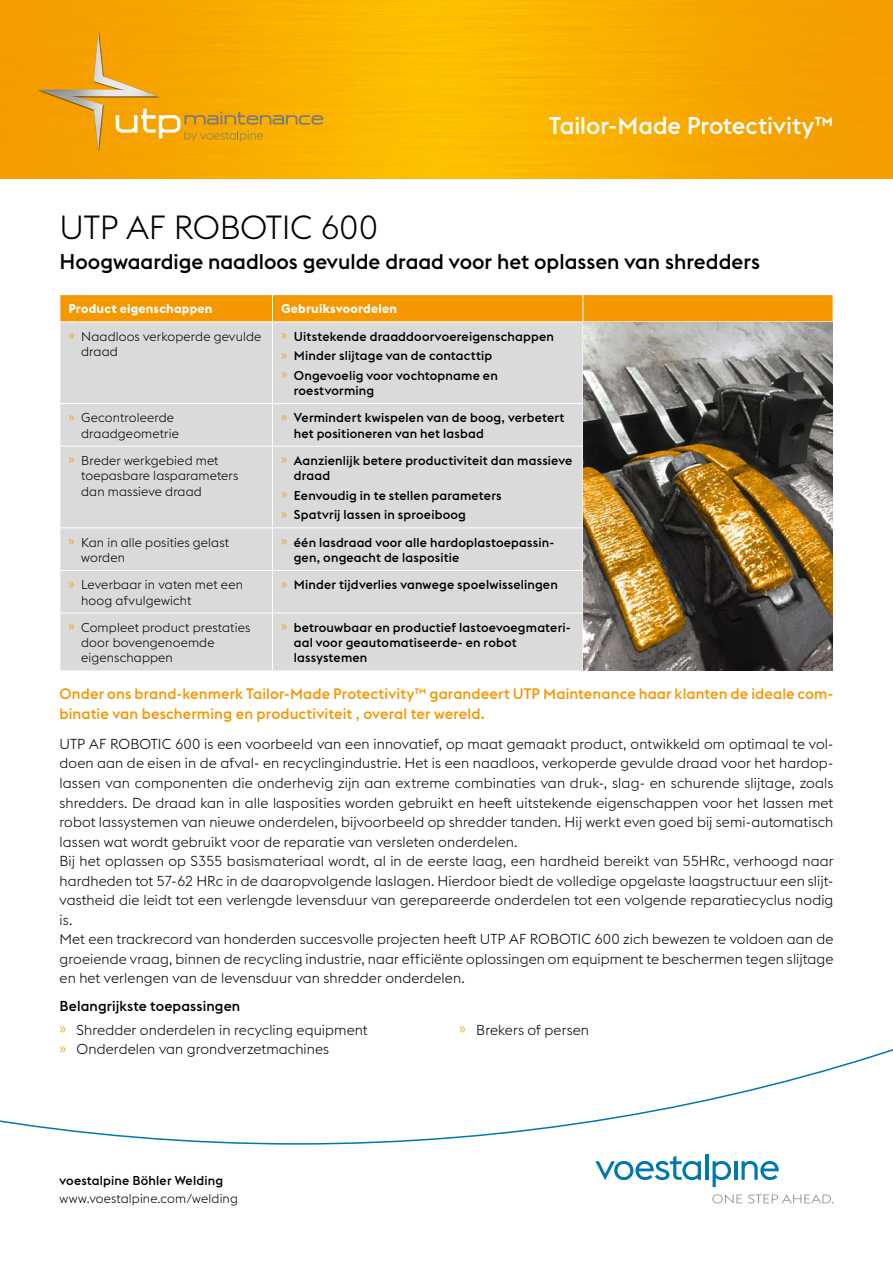
<style>
.page{position:relative;width:893px;height:1263px;background:#fff}
.page>*{position:absolute;margin:0;border:0;box-sizing:border-box;transform-origin:0 0}
.HL-1{font:300 33px "voestalpine";letter-spacing:-.01em;color:#000}
.t1{font:500 24px "voestalpine";color:#fff}
.Sub-HL-1{font:500 21px "voestalpine";color:#000}
.Sub-HL-2-utp{font:500 15px/19.5px "voestalpine";letter-spacing:.005em;color:#f49700}
.Copy{font:300 14.25px/19.5px "voestalpine";letter-spacing:.01em;color:#000;text-align:justify}
.Copy-Lead{font:500 14.25px "voestalpine";letter-spacing:.01em;color:#000}
.t2{font:500 12.75px/15.3px "voestalpine";letter-spacing:.015em;color:#000}
.t3{font:300 12.75px/15.3px "voestalpine";letter-spacing:.01em;color:#000}
.T-I__HL-links{font:700 12.75px "voestalpine";letter-spacing:.015em;color:#fff}
.s1{color:#f49700}
.s2{font-weight:300;color:#f49700}
</style>
<div class="page">
<img style="left:0;top:0;width:893px;height:179px">
<div style="left:35px;top:28px;width:127px;height:126px;background:#f69f00"></div>
<img style="left:38px;top:31px;width:121px;height:119px">
<svg style="left:116px;top:109px;width:207px;height:33px;background:#ebab20"></svg>
<svg style="left:0;top:1049px;width:893px;height:96px"></svg>
<svg style="left:595px;top:1156px;width:106px;height:24px"></svg>
<hr style="left:705px;top:1154px;width:3px;height:26px;background:#0078aa">
<svg style="left:713px;top:1161px;width:18px;height:26px"></svg>
<hr style="left:734px;top:1161px;width:3px;height:19px;background:#0078aa">
<svg style="left:741px;top:1161px;width:38px;height:19px"></svg>
<svg style="left:712px;top:1194px;width:30px;height:9px"></svg>
<svg style="left:748px;top:1194px;width:85px;height:9px"></svg>
<div style="left:61px;top:322px;width:522px;height:349px;background:#dadada"></div>
<div style="left:60px;top:295px;width:774px;height:27px;background:#f49700"></div>
<hr style="left:60px;top:321px;width:213px;height:1px;background:#fff">
<hr style="left:273px;top:321px;width:310px;height:1px;background:#fff">
<hr style="left:272px;top:322px;width:1px;height:81px;background:#fff">
<hr style="left:583px;top:321px;width:250px;height:1px;background:#fff">
<hr style="left:60px;top:403px;width:213px;height:1px;background:#fff">
<hr style="left:273px;top:403px;width:310px;height:1px;background:#fff">
<hr style="left:272px;top:404px;width:1px;height:42px;background:#fff">
<hr style="left:60px;top:446px;width:213px;height:1px;background:#fff">
<hr style="left:273px;top:446px;width:310px;height:1px;background:#fff">
<hr style="left:272px;top:447px;width:1px;height:80px;background:#fff">
<hr style="left:60px;top:527px;width:213px;height:1px;background:#fff">
<hr style="left:273px;top:527px;width:310px;height:1px;background:#fff">
<hr style="left:272px;top:528px;width:1px;height:42px;background:#fff">
<hr style="left:60px;top:570px;width:213px;height:1px;background:#fff">
<hr style="left:273px;top:570px;width:310px;height:1px;background:#fff">
<hr style="left:272px;top:571px;width:1px;height:42px;background:#fff">
<hr style="left:60px;top:613px;width:213px;height:1px;background:#fff">
<hr style="left:273px;top:613px;width:310px;height:1px;background:#fff">
<hr style="left:272px;top:613px;width:1px;height:58px;background:#fff">
<img style="left:583px;top:322px;width:250px;height:349px">
<h2 class="t1" style="left:549px;top:111px;width:286px">Tailor-Made Protectivity™</h2>
<p class="HL-1" style="left:60px;top:209px;width:320px">UTP AF ROBOTIC 600</p>
<p class="Sub-HL-1" style="left:60px;top:249px;width:702px">Hoogwaardige naadloos gevulde draad voor het oplassen van shredders</p>
<p class="T-I__HL-links" style="left:68px;top:301px;width:146px">Product eigenschappen</p>
<p class="T-I__HL-links" style="left:281px;top:301px;width:118px">Gebruiksvoordelen</p>
<p class="t3" style="left:81px;top:329px;width:182px;text-indent:-13px"><span class="s1">»</span> Naadloos verkoperde gevulde draad</p>
<p class="t2" style="left:281px;top:328px;width:274px"><span class="s2">»</span> Uitstekende draaddoorvoereigenschappen</p>
<p class="t2" style="left:281px;top:348px;width:213px"><span class="s2">»</span> Minder slijtage van de contacttip</p>
<p class="t2" style="left:294px;top:368px;width:206px;text-indent:-13px"><span class="s2">»</span> Ongevoelig voor vochtopname en roestvorming</p>
<p class="t3" style="left:81px;top:410px;width:99px;text-indent:-13px"><span class="s1">»</span> Gecontroleerde draadgeometrie</p>
<p class="t2" style="left:294px;top:410px;width:272px;text-indent:-13px"><span class="s2">»</span> Vermindert kwispelen van de boog, verbetert het positioneren van het lasbad</p>
<p class="t3" style="left:81px;top:453px;width:159px;text-indent:-13px"><span class="s1">»</span> Breder werkgebied met toepasbare lasparameters dan massieve draad</p>
<p class="t2" style="left:294px;top:453px;width:280px;text-indent:-13px"><span class="s2">»</span> Aanzienlijk betere productiviteit dan massieve draad</p>
<p class="t2" style="left:281px;top:488px;width:222px"><span class="s2">»</span> Eenvoudig in te stellen parameters</p>
<p class="t2" style="left:281px;top:507px;width:186px"><span class="s2">»</span> Spatvrij lassen in sproeiboog</p>
<p class="t3" style="left:81px;top:535px;width:150px;text-indent:-13px"><span class="s1">»</span> Kan in alle posities gelast worden</p>
<p class="t2" style="left:294px;top:534px;width:262px;text-indent:-13px"><span class="s2">»</span> één lasdraad voor alle hardoplastoepassin&shy;gen, ongeacht de laspositie</p>
<p class="t3" style="left:81px;top:577px;width:163px;text-indent:-13px"><span class="s1">»</span> Leverbaar in vaten met een hoog afvulgewicht</p>
<p class="t2" style="left:281px;top:577px;width:278px"><span class="s2">»</span> Minder tijdverlies vanwege spoelwisselingen</p>
<p class="t3" style="left:81px;top:620px;width:171px;text-indent:-13px"><span class="s1">»</span> Compleet product prestaties door bovengenoemde eigenschappen</p>
<p class="t2" style="left:294px;top:620px;width:278px;text-indent:-13px"><span class="s2">»</span> betrouwbaar en productief lastoevoegmateri&shy;aal voor geautomatiseerde- en robot lassystemen</p>
<p class="Sub-HL-2-utp" style="left:60px;top:684px;width:775px">Onder ons brand-kenmerk Tailor-Made Protectivity™ garandeert UTP Maintenance haar klanten de ideale com&shy;binatie van bescherming en productiviteit , overal ter wereld.</p>
<p class="Copy" style="left:60px;top:734px;width:775px">UTP AF ROBOTIC 600 is een voorbeeld van een innovatief, op maat gemaakt product, ontwikkeld om optimaal te vol&shy;doen aan de eisen in de afval- en recyclingindustrie. Het is een naadloos, verkoperde gevulde draad voor het hardop&shy;lassen van componenten die onderhevig zijn aan extreme combinaties van druk-, slag- en schurende slijtage, zoals shredders. De draad kan in alle lasposities worden gebruikt en heeft uitstekende eigenschappen voor het lassen met robot lassystemen van nieuwe onderdelen, bijvoorbeeld op shredder tanden. Hij werkt even goed bij semi-automatisch lassen wat wordt gebruikt voor de reparatie van versleten onderdelen.</p>
<p class="Copy" style="left:60px;top:851px;width:775px">Bij het oplassen op S355 basismateriaal wordt, al in de eerste laag, een hardheid bereikt van 55HRc, verhoogd naar hardheden tot 57-62 HRc in de daaropvolgende laslagen. Hierdoor biedt de volledige opgelaste laagstructuur een slijt&shy;vastheid die leidt tot een verlengde levensduur van gerepareerde onderdelen tot een volgende reparatiecyclus nodig is.</p>
<p class="Copy" style="left:60px;top:929px;width:775px">Met een trackrecord van honderden succesvolle projecten heeft UTP AF ROBOTIC 600 zich bewezen te voldoen aan de groeiende vraag, binnen de recycling industrie, naar efficiënte oplossingen om equipment te beschermen tegen slijtage en het verlengen van de levensduur van shredder onderdelen.</p>
<p class="Copy-Lead" style="left:60px;top:997px;width:182px">Belangrijkste toepassingen</p>
<p class="Copy" style="left:60px;top:1020px;width:310px"><span class="s1">»</span> Shredder onderdelen in recycling equipment</p>
<p class="Copy" style="left:60px;top:1039px;width:271px"><span class="s1">»</span> Onderdelen van grondverzetmachines</p>
<p class="Copy" style="left:459px;top:1020px;width:131px"><span class="s1">»</span> Brekers of persen</p>
<p class="t2" style="left:60px;top:1173px;width:165px">voestalpine Böhler Welding</p>
<p class="t3" style="left:60px;top:1191px;width:180px">www.voestalpine.com/welding</p>
</div>
